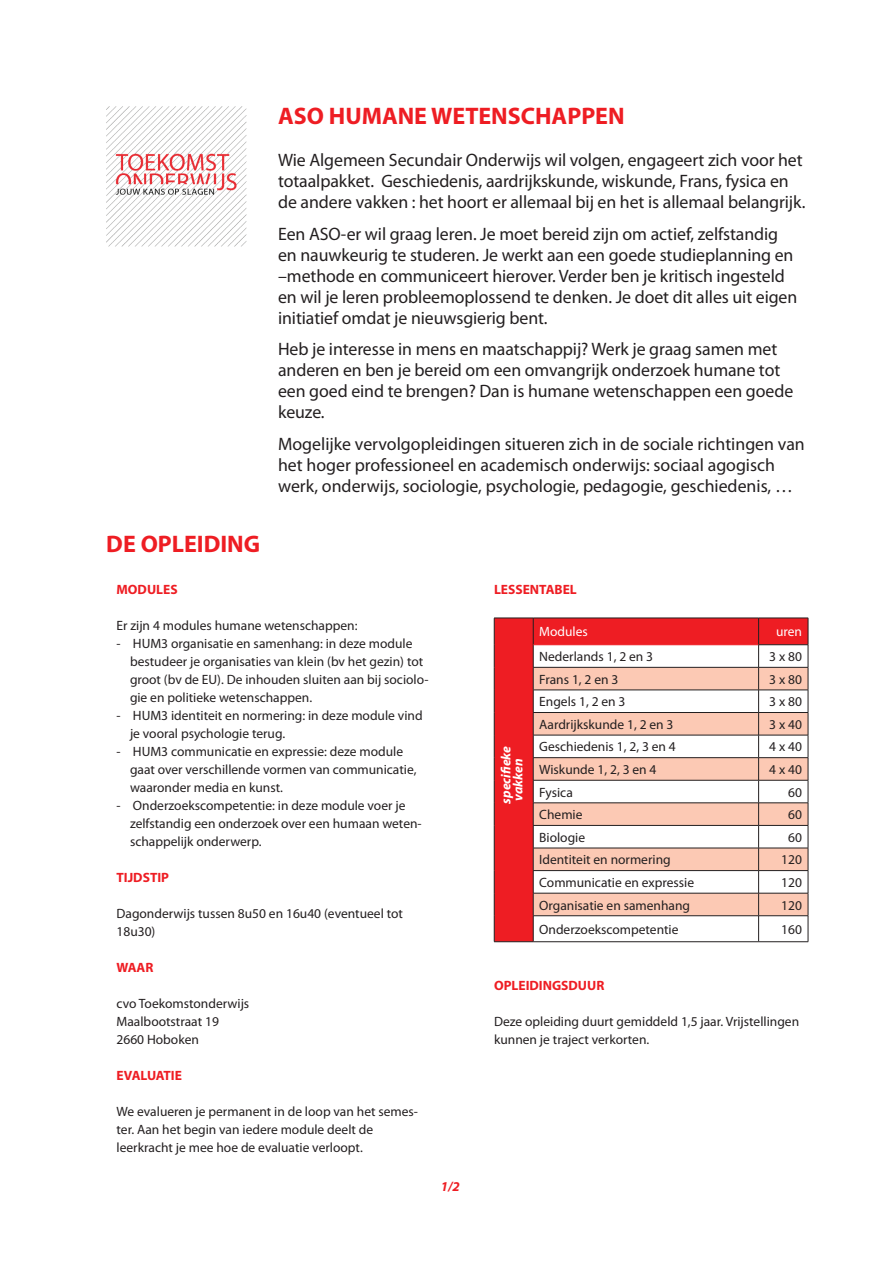
<style>
.page{position:relative;width:893px;height:1263px;background:#fff}
.page>*{position:absolute;margin:0;border:0;box-sizing:border-box;transform-origin:0 0}
.t1{font:700 24px "Myriad Pro";color:#ee1d23}
.t2{font:18px/21px "Myriad Pro";letter-spacing:-.005em;color:#231f20}
.t3{font:13.5px/18px "Myriad Pro";color:#231f20}
.t4{font:700 13.5px "Myriad Pro";color:#ee1d23}
.t5{font:italic 700 13.5px/12px "Myriad Pro";color:#fff}
.t6{font:13.5px "Myriad Pro";color:#fff}
.t7{font:italic 700 13.5px "Myriad Pro";color:#ee1d23}
</style>
<div class="page">
<img style="left:106px;top:106px;width:141px;height:141px">
<div style="left:495px;top:619px;width:38px;height:322px;background:#ee1d23"></div>
<hr style="left:494px;top:941px;width:39px;height:1px;background:#231f20">
<hr style="left:494px;top:618px;width:39px;height:1px;background:#231f20">
<svg style="left:494px;top:618px;width:1px;height:323px"></svg>
<hr style="left:533px;top:941px;width:226px;height:1px;background:#231f20">
<hr style="left:759px;top:941px;width:49px;height:1px;background:#231f20">
<svg style="left:533px;top:618px;width:276px;height:323px"></svg>
<h1 class="t1" style="left:106px;top:528px;width:155px">DE OPLEIDING</h1>
<h1 class="t1" style="left:278px;top:101px;width:348px">ASO HUMANE WETENSCHAPPEN</h1>
<h2 class="t2" style="left:278px;top:149px;width:529px">Wie Algemeen Secundair Onderwijs wil volgen, engageert zich voor het totaalpakket. Geschiedenis, aardrijkskunde, wiskunde, Frans, fysica en de andere vakken : het hoort er allemaal bij en het is allemaal belangrijk.</h2>
<p class="t2" style="left:278px;top:223px;width:521px">Een ASO-er wil graag leren. Je moet bereid zijn om actief, zelfstandig en nauwkeurig te studeren. Je werkt aan een goede studieplanning en –methode en communiceert hierover. Verder ben je kritisch ingesteld en wil je leren probleemoplossend te denken. Je doet dit alles uit eigen initiatief omdat je nieuwsgierig bent.</p>
<h2 class="t2" style="left:278px;top:339px;width:517px">Heb je interesse in mens en maatschappij? Werk je graag samen met anderen en ben je bereid om een omvangrijk onderzoek humane tot een goed eind te brengen? Dan is humane wetenschappen een goede keuze.</h2>
<h2 class="t2" style="left:278px;top:433px;width:528px">Mogelijke vervolgopleidingen situeren zich in de sociale richtingen van het hoger professioneel en academisch onderwijs: sociaal agogisch werk, onderwijs, sociologie, psychologie, pedagogie, geschiedenis, …</h2>
<p class="t4" style="left:117px;top:580px;width:63px">MODULES</p>
<p class="t3" style="left:117px;top:616px;width:242px">Er zijn 4 modules humane wetenschappen:</p>
<p class="t3" style="left:130px;top:634px;width:300px;text-indent:-14px">- HUM3 organisatie en samenhang: in deze module bestudeer je organisaties van klein (bv het gezin) tot groot (bv de EU). De inhouden sluiten aan bij sociolo&shy;gie en politieke wetenschappen.</p>
<p class="t3" style="left:130px;top:706px;width:294px;text-indent:-14px">- HUM3 identiteit en normering: in deze module vind je vooral psychologie terug.</p>
<p class="t3" style="left:130px;top:742px;width:288px;text-indent:-14px">- HUM3 communicatie en expressie: deze module gaat over verschillende vormen van communicatie, waaronder media en kunst.</p>
<p class="t3" style="left:130px;top:796px;width:293px;text-indent:-14px">- Onderzoekscompetentie: in deze module voer je zelfstandig een onderzoek over een humaan weten&shy;schappelijk onderwerp.</p>
<p class="t4" style="left:117px;top:868px;width:54px">TIJDSTIP</p>
<p class="t3" style="left:117px;top:904px;width:288px">Dagonderwijs tussen 8u50 en 16u40 (eventueel tot<br>18u30)</p>
<p class="t4" style="left:117px;top:958px;width:38px">WAAR</p>
<p class="t3" style="left:117px;top:994px;width:134px">cvo Toekomstonderwijs<br>Maalbootstraat 19<br>2660 Hoboken</p>
<p class="t4" style="left:117px;top:1066px;width:67px">EVALUATIE</p>
<p class="t3" style="left:117px;top:1102px;width:303px">We evalueren je permanent in de loop van het semes&shy;ter. Aan het begin van iedere module deelt de leerkracht je mee hoe de evaluatie verloopt.</p>
<p class="t7" style="left:441px;top:1178px;width:21px">1/2</p>
<p class="t4" style="left:494px;top:580px;width:84px">LESSENTABEL</p>
<p class="t5" style="left:499px;top:804px;width:59px;rotate:-90deg">specifieke vakken</p>
<p class="t6" style="left:539px;top:623px;width:50px">Modules</p>
<p class="t6" style="left:776px;top:623px;width:27px">uren</p>
<p class="t3" style="left:539px;top:647px;width:115px">Nederlands 1, 2 en 3</p>
<p class="t3" style="left:769px;top:647px;width:34px">3 x 80</p>
<p class="t3" style="left:539px;top:670px;width:81px">Frans 1, 2 en 3</p>
<p class="t3" style="left:769px;top:670px;width:34px">3 x 80</p>
<p class="t3" style="left:539px;top:692px;width:88px">Engels 1, 2 en 3</p>
<p class="t3" style="left:769px;top:692px;width:34px">3 x 80</p>
<p class="t3" style="left:539px;top:715px;width:136px">Aardrijkskunde 1, 2 en 3</p>
<p class="t3" style="left:769px;top:715px;width:34px">3 x 40</p>
<p class="t3" style="left:539px;top:738px;width:138px">Geschiedenis 1, 2, 3 en 4</p>
<p class="t3" style="left:769px;top:738px;width:34px">4 x 40</p>
<p class="t3" style="left:539px;top:760px;width:119px">Wiskunde 1, 2, 3 en 4</p>
<p class="t3" style="left:769px;top:760px;width:34px">4 x 40</p>
<p class="t3" style="left:539px;top:783px;width:35px">Fysica</p>
<p class="t3" style="left:788px;top:783px;width:15px">60</p>
<p class="t3" style="left:539px;top:805px;width:45px">Chemie</p>
<p class="t3" style="left:788px;top:805px;width:15px">60</p>
<p class="t3" style="left:539px;top:828px;width:47px">Biologie</p>
<p class="t3" style="left:788px;top:828px;width:15px">60</p>
<p class="t3" style="left:539px;top:851px;width:133px">Identiteit en normering</p>
<p class="t3" style="left:781px;top:851px;width:22px">120</p>
<p class="t3" style="left:539px;top:873px;width:156px">Communicatie en expressie</p>
<p class="t3" style="left:781px;top:873px;width:22px">120</p>
<p class="t3" style="left:539px;top:896px;width:152px">Organisatie en samenhang</p>
<p class="t3" style="left:781px;top:896px;width:22px">120</p>
<p class="t3" style="left:539px;top:920px;width:141px">Onderzoekscompetentie</p>
<p class="t3" style="left:781px;top:920px;width:22px">160</p>
<p class="t4" style="left:494px;top:977px;width:112px">OPLEIDINGSDUUR</p>
<p class="t3" style="left:494px;top:1012px;width:307px">Deze opleiding duurt gemiddeld 1,5 jaar. Vrijstellingen kunnen je traject verkorten.</p>
</div>
